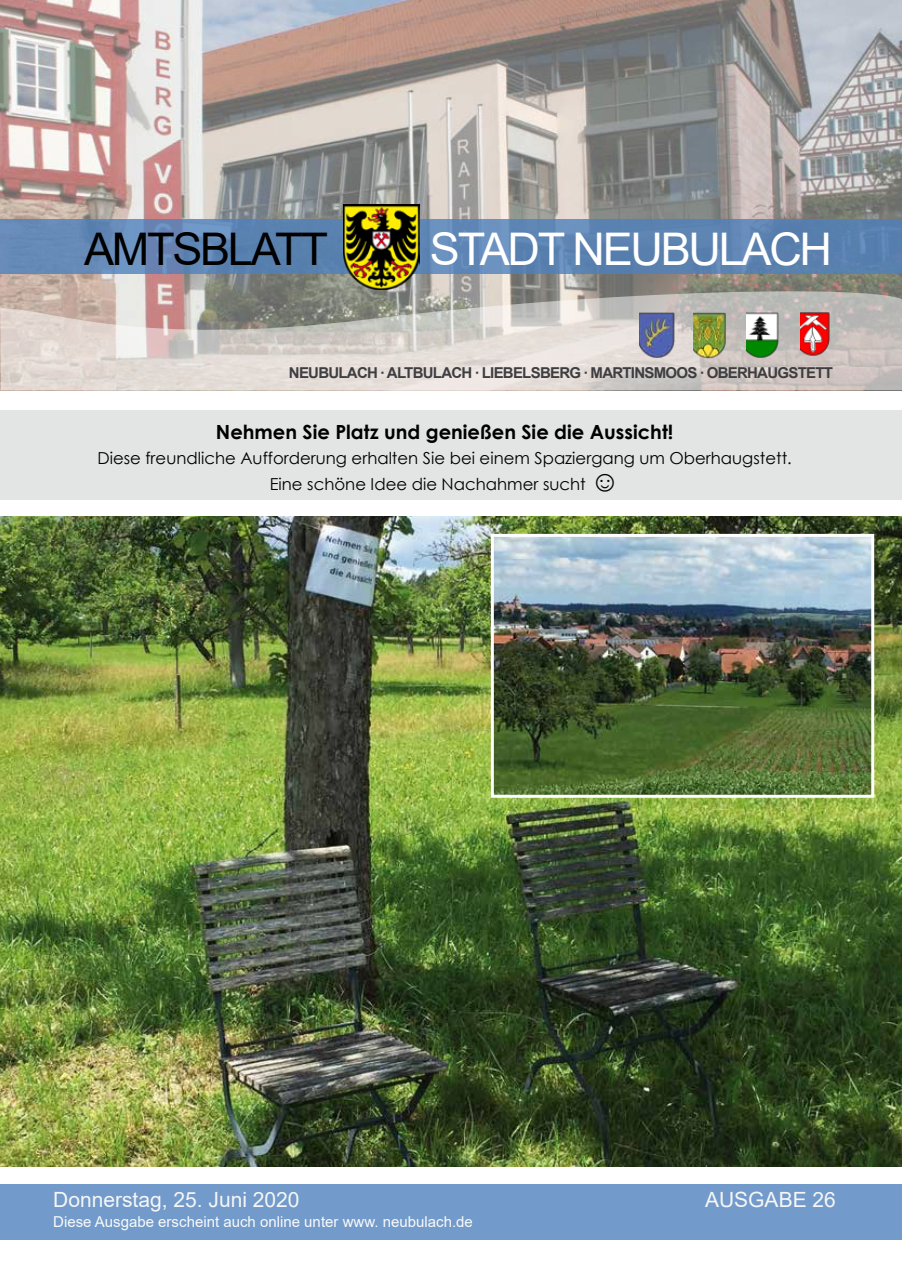
<style>
.page{position:relative;width:902px;height:1280px;background:#fff}
.page>*{position:absolute;margin:0;border:0;box-sizing:border-box;transform-origin:0 0}
.t1{font:45px "Arial";letter-spacing:-.05em;color:#fff}
.t2{font:45px "Arial";letter-spacing:-.05em;color:#000}
.t3{font:21px "Arial";color:#f6f6f6}
.t4{font:700 19.5px "Century Gothic";color:#000}
.t5{font:16.5px/25.2px "Century Gothic";color:#000;text-align:center}
.t6{font:700 15px "Arial";letter-spacing:-.05em;color:#3e3d40}
.t7{font:15px "Arial";color:#f9fafa}
.s1{font-size:28.5px}
</style>
<div class="page">
<div style="left:0;top:1184px;width:901px;height:55px;background:#729aca"></div>
<img style="left:0;top:0;width:901px;height:286px">
<div style="left:0;top:219px;width:901px;height:54px;background:#4f81bd;opacity:.8"></div>
<svg style="left:0;top:286px;width:901px;height:104px;background:#cac4be"></svg>
<img style="left:800px;top:310px;width:31px;height:48px">
<img style="left:746px;top:309px;width:34px;height:51px">
<img style="left:693px;top:310px;width:35px;height:51px">
<img style="left:639px;top:309px;width:37px;height:51px">
<img style="left:343px;top:205px;width:77px;height:85px">
<img style="left:0;top:517px;width:901px;height:649px">
<img style="left:495px;top:538px;width:375px;height:256px">
<div style="left:491px;top:534px;width:383px;height:264px;border:3px solid #fff"></div>
<div style="left:0;top:410px;width:901px;height:90px;background:#e3e4e4"></div>
<h1 class="t2" style="left:84px;top:218px;width:245px">AMTSBLATT</h1>
<h1 class="t1" style="left:430px;top:218px;width:403px">STADT NEUBULACH</h1>
<p class="t6" style="left:289px;top:362px;width:545px">NEUBULACH ∙ ALTBULACH ∙ LIEBELSBERG ∙ MARTINSMOOS ∙ OBERHAUGSTETT</p>
<p class="t4" style="left:216px;top:417px;width:459px">Nehmen Sie Platz und genießen Sie die Aussicht!</p>
<p class="t5" style="left:97px;top:446px;width:696px">Diese freundliche Aufforderung erhalten Sie bei einem Spaziergang um Oberhaugstett.<br>Eine schöne Idee die Nachahmer sucht <span class="s1">☺</span></p>
<p class="t3" style="left:53px;top:1185px;width:248px">Donnerstag, 25. Juni 2020</p>
<p class="t3" style="left:705px;top:1185px;width:132px">AUSGABE 26</p>
<p class="t7" style="left:53px;top:1211px;width:421px">Diese Ausgabe erscheint auch online unter www. neubulach.de</p>
</div>
